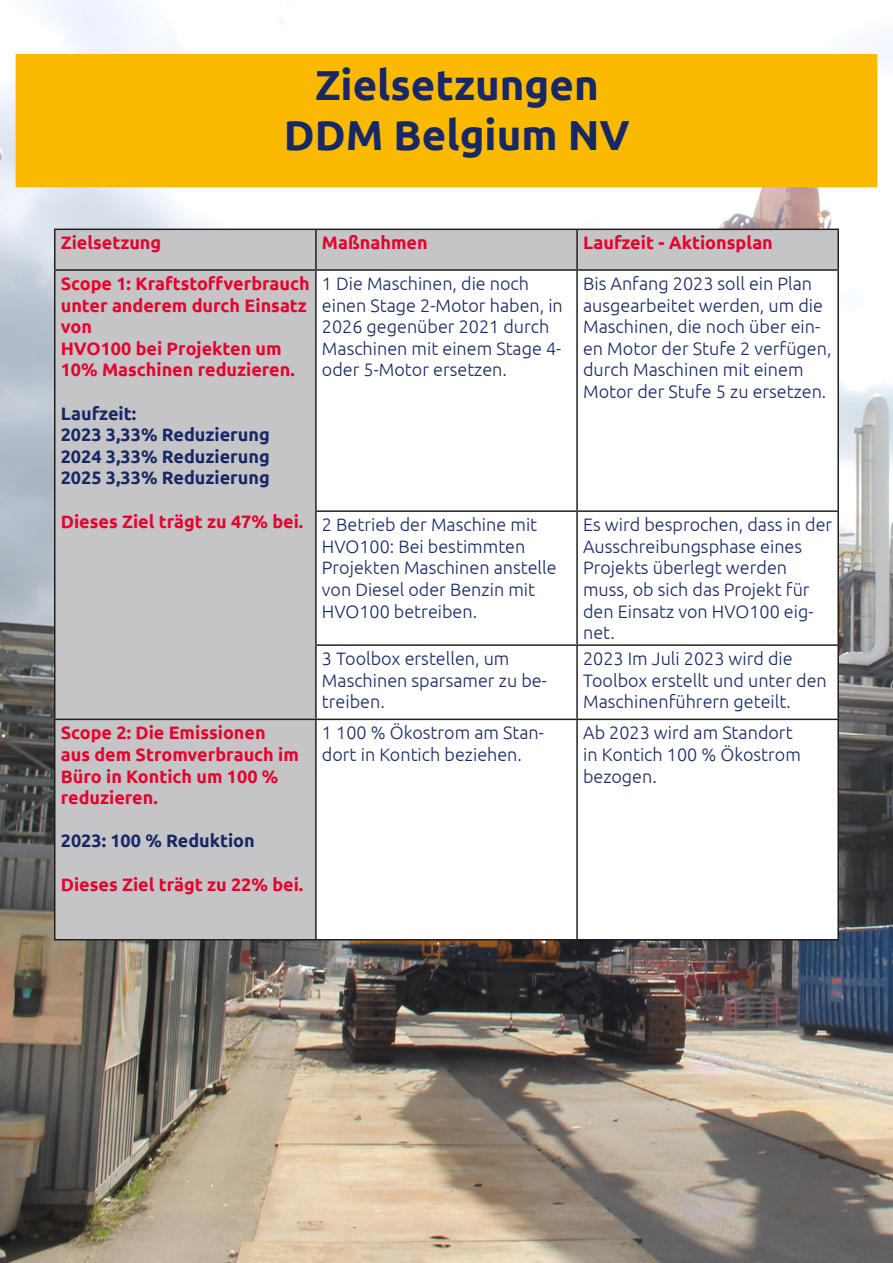
<style>
.page{position:relative;width:893px;height:1263px;background:#fff}
.page>*{position:absolute;margin:0;border:0;box-sizing:border-box;transform-origin:0 0}
.t1{font:700 42px/50.4px "Ubuntu";color:#182865;text-align:center}
.t2{font:300 18px/21.6px "Ubuntu";color:#182865}
.t3{font:700 18px/21.6px "Ubuntu";color:#e4032e}
.t4{font:700 18px/21.6px "Ubuntu";color:#182865}
</style>
<div class="page">
<img style="left:0;top:0;width:893px;height:1263px">
<div style="left:16px;top:54px;width:861px;height:133px;background:#fbba00"></div>
<div style="left:56px;top:230px;width:781px;height:709px;background:#c5c5c7"></div>
<svg style="left:317px;top:271px;width:520px;height:668px"></svg>
<hr style="left:54px;top:229px;width:262px;height:1px;background:#231f20">
<hr style="left:54px;top:230px;width:2px;height:39px;background:#231f20">
<hr style="left:316px;top:229px;width:261px;height:1px;background:#231f20">
<hr style="left:315px;top:230px;width:2px;height:39px;background:#231f20">
<hr style="left:577px;top:229px;width:262px;height:1px;background:#231f20">
<hr style="left:576px;top:230px;width:2px;height:39px;background:#231f20">
<hr style="left:837px;top:230px;width:2px;height:39px;background:#231f20">
<hr style="left:54px;top:269px;width:262px;height:2px;background:#231f20">
<hr style="left:54px;top:271px;width:2px;height:240px;background:#231f20">
<hr style="left:316px;top:269px;width:261px;height:2px;background:#231f20">
<hr style="left:315px;top:271px;width:2px;height:239px;background:#231f20">
<hr style="left:577px;top:269px;width:262px;height:2px;background:#231f20">
<hr style="left:576px;top:271px;width:2px;height:239px;background:#231f20">
<hr style="left:837px;top:271px;width:2px;height:239px;background:#231f20">
<hr style="left:54px;top:511px;width:2px;height:134px;background:#231f20">
<hr style="left:315px;top:510px;width:262px;height:2px;background:#231f20">
<hr style="left:315px;top:512px;width:2px;height:132px;background:#231f20">
<hr style="left:577px;top:510px;width:262px;height:2px;background:#231f20">
<hr style="left:576px;top:512px;width:2px;height:132px;background:#231f20">
<hr style="left:837px;top:512px;width:2px;height:132px;background:#231f20">
<hr style="left:54px;top:645px;width:2px;height:74px;background:#231f20">
<hr style="left:315px;top:644px;width:262px;height:2px;background:#231f20">
<hr style="left:315px;top:646px;width:2px;height:73px;background:#231f20">
<hr style="left:577px;top:644px;width:262px;height:2px;background:#231f20">
<hr style="left:576px;top:646px;width:2px;height:73px;background:#231f20">
<hr style="left:837px;top:646px;width:2px;height:73px;background:#231f20">
<hr style="left:54px;top:719px;width:262px;height:1px;background:#231f20">
<hr style="left:54px;top:720px;width:2px;height:219px;background:#231f20">
<hr style="left:316px;top:719px;width:261px;height:1px;background:#231f20">
<hr style="left:315px;top:720px;width:2px;height:219px;background:#231f20">
<hr style="left:577px;top:719px;width:262px;height:1px;background:#231f20">
<hr style="left:576px;top:720px;width:2px;height:219px;background:#231f20">
<hr style="left:837px;top:720px;width:2px;height:219px;background:#231f20">
<hr style="left:54px;top:939px;width:262px;height:1px;background:#231f20">
<hr style="left:316px;top:939px;width:261px;height:1px;background:#231f20">
<hr style="left:577px;top:939px;width:262px;height:1px;background:#231f20">
<h1 class="t1" style="left:284px;top:59px;width:347px">Zielsetzungen<br>DDM Belgium NV</h1>
<p class="t3" style="left:61px;top:232px;width:102px">Zielsetzung</p>
<p class="t3" style="left:322px;top:232px;width:107px">Maßnahmen</p>
<p class="t3" style="left:583px;top:232px;width:191px">Laufzeit - Aktionsplan</p>
<p class="t3" style="left:61px;top:272px;width:251px">Scope 1: Kraftstoffverbrauch unter anderem durch Einsatz von<br>HVO100 bei Projekten um<br>10% Maschinen reduzieren.</p>
<p class="t4" style="left:61px;top:402px;width:210px">Laufzeit:<br>2023 3,33% Reduzierung<br>2024 3,33% Reduzierung<br>2025 3,33% Reduzierung</p>
<p class="t3" style="left:61px;top:510px;width:244px">Dieses Ziel trägt zu 47% bei.</p>
<p class="t2" style="left:322px;top:272px;width:242px">1 Die Maschinen, die noch einen Stage 2-Motor haben, in<br>2026 gegenüber 2021 durch<br>Maschinen mit einem Stage 4- oder 5-Motor ersetzen.</p>
<p class="t2" style="left:583px;top:272px;width:250px">Bis Anfang 2023 soll ein Plan ausgearbeitet werden, um die<br>Maschinen, die noch über ein&shy;en Motor der Stufe 2 verfügen, durch Maschinen mit einem<br>Motor der Stufe 5 zu ersetzen.</p>
<p class="t2" style="left:322px;top:513px;width:236px">2 Betrieb der Maschine mit<br>HVO100: Bei bestimmten<br>Projekten Maschinen anstelle von Diesel oder Benzin mit<br>HVO100 betreiben.</p>
<p class="t2" style="left:583px;top:513px;width:251px">Es wird besprochen, dass in der<br>Ausschreibungsphase eines<br>Projekts überlegt werden muss, ob sich das Projekt für den Einsatz von HVO100 eig&shy;net.</p>
<p class="t2" style="left:322px;top:647px;width:226px">3 Toolbox erstellen, um<br>Maschinen sparsamer zu be&shy;treiben.</p>
<p class="t2" style="left:583px;top:647px;width:245px">2023 Im Juli 2023 wird die<br>Toolbox erstellt und unter den<br>Maschinenführern geteilt.</p>
<p class="t3" style="left:61px;top:722px;width:240px">Scope 2: Die Emissionen aus dem Stromverbrauch im<br>Büro in Kontich um 100 % reduzieren.</p>
<p class="t4" style="left:61px;top:830px;width:196px">2023: 100 % Reduktion</p>
<p class="t3" style="left:61px;top:873px;width:244px">Dieses Ziel trägt zu 22% bei.</p>
<p class="t2" style="left:322px;top:722px;width:223px">1 100 % Ökostrom am Stan&shy;dort in Kontich beziehen.</p>
<p class="t2" style="left:583px;top:722px;width:219px">Ab 2023 wird am Standort in Kontich 100 % Ökostrom bezogen.</p>
</div>
